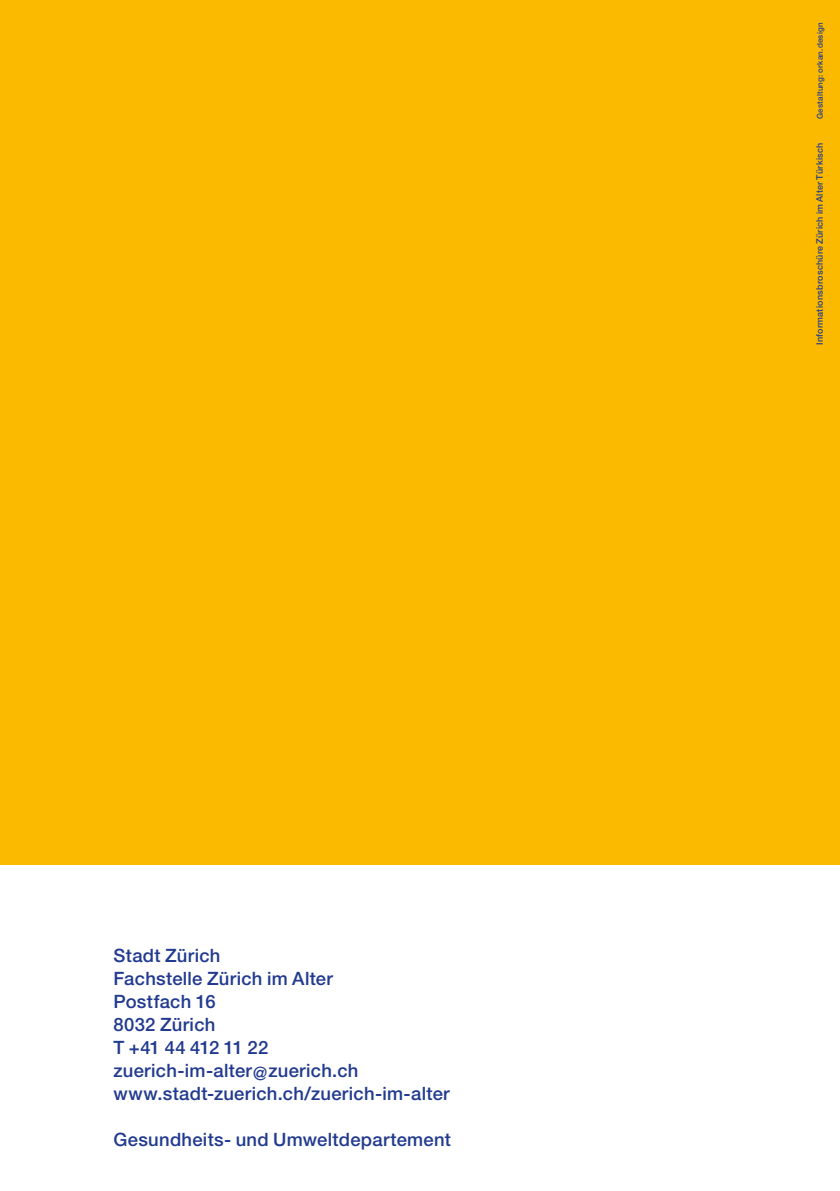
<style>
.page{position:relative;width:840px;height:1191px;background:#fff}
.page>*{position:absolute;margin:0;border:0;box-sizing:border-box;transform-origin:0 0}
.t1{font:500 18.4px/23px "Helvetica Neue LT Pro";letter-spacing:.015em;color:#213a8f}
.t2{font:500 9px "Helvetica Neue LT Pro";letter-spacing:.025em;color:#213a8f}
.t3{font:500 8px "Helvetica Neue LT Pro";letter-spacing:.025em;color:#213a8f}
</style>
<div class="page">
<div style="left:0;top:0;width:839px;height:864px;background:#fbba00"></div>
<p class="t1" style="left:113px;top:943px;width:337px">Stadt Zürich<br>Fachstelle Zürich im Alter<br>Postfach 16<br>8032 Zürich<br>T +41 44 412 11 22 zuerich-im-alter@zuerich.ch www.stadt-zuerich.ch/zuerich-im-alter</p>
<p class="t1" style="left:113px;top:1127px;width:339px">Gesundheits- und Umweltdepartement</p>
<p class="t3" style="left:814px;top:119px;width:98px;rotate:-90deg">Gestaltung: orkan.design</p>
<p class="t2" style="left:813px;top:345px;width:204px;rotate:-90deg">Informationsbroschüre Zürich im Alter Türkisch</p>
</div>
